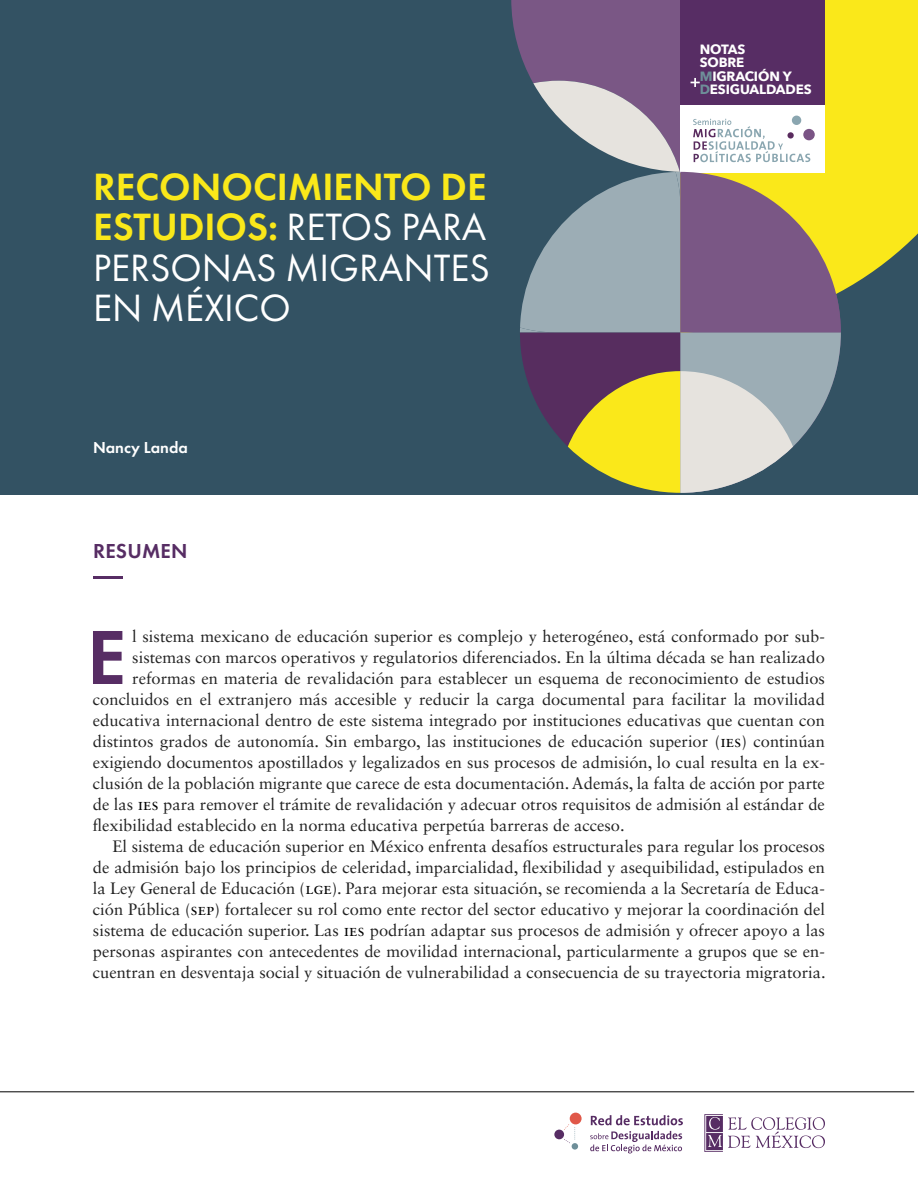
<style>
.page{position:relative;width:918px;height:1188px;background:#fff}
.page>*{position:absolute;margin:0;border:0;box-sizing:border-box;transform-origin:0 0}
.t1{font:600 79.5px "Futura PT";color:#572d64}
.t2{font:39.45px/40.5px "Futura PT";color:#fff;text-align:justify}
.t3{font:600 21px "Futura PT";letter-spacing:.01em;color:#572d64}
.t4{font:16.5px "Sabon LT Std";color:#222}
.t5{font:600 16.5px "Futura PT";color:#fff}
.t6{font:700 13.35px/13.4px "Avenir Next";letter-spacing:-.01em;color:#fff}
.s1{font-weight:600;color:#fae81a}
.s2{color:#6e8f99}
.s3{color:#000}
</style>
<div class="page">
<div style="left:0;top:0;width:918px;height:495px;background:#335263"></div>
<svg style="left:841px;top:0;width:77px;height:292px;background:#e7da20"></svg>
<svg style="left:704px;top:1114px;width:121px;height:38px"></svg>
<div style="left:554px;top:1130px;width:10px;height:9px;background:#572d64;border-radius:50%"></div>
<div style="left:572px;top:1143px;width:6px;height:7px;background:#6e8f99;border-radius:50%"></div>
<div style="left:570px;top:1113px;width:12px;height:11px;background:#e05849;border-radius:50%"></div>
<svg style="left:591px;top:1115px;width:92px;height:10px"></svg>
<svg style="left:590px;top:1131px;width:92px;height:22px"></svg>
<svg style="left:564px;top:1124px;width:12px;height:19px"></svg>
<hr style="left:0;top:1092px;width:914px;height:1px;background:#000">
<hr style="left:93px;top:576px;width:30px;height:3px;background:#572d64">
<svg style="left:511px;top:0;width:330px;height:493px"></svg>
<h2 class="t2" style="left:93px;top:166px;width:398px"><span class="s1">RECONOCIMIENTO DE ESTUDIOS:</span> RETOS PARA PERSONAS MIGRANTES EN MÉXICO</h2>
<p class="t5" style="left:93px;top:437px;width:96px">Nancy Landa</p>
<p class="t3" style="left:93px;top:538px;width:96px">RESUMEN</p>
<p class="t6" style="left:700px;top:42px;width:114px">NOTAS<br>SOBRE<br><span class="s2">M</span>IGRACIÓN Y<br><span class="s2">D</span>ESIGUALDADES</p>
<h1 class="t1" style="left:87px;top:608px;width:41px">E</h1>
<p class="t4" style="left:132px;top:626px;width:694px">l sistema mexicano de educación superior es complejo y heterogéneo, está conformado por sub-</p>
<p class="t4" style="left:132px;top:647px;width:694px">sistemas con marcos operativos y regulatorios diferenciados. En la última década se han realizado</p>
<p class="t4" style="left:132px;top:668px;width:694px">reformas en materia de revalidación para establecer un esquema de reconocimiento de estudios</p>
<p class="t4" style="left:93px;top:689px;width:734px">concluidos en el extranjero más accesible y reducir la carga documental para facilitar la movilidad</p>
<p class="t4" style="left:93px;top:710px;width:734px">educativa internacional dentro de este sistema integrado por instituciones educativas que cuentan con</p>
<p class="t4" style="left:93px;top:731px;width:734px">distintos grados de autonomía. Sin embargo, las instituciones de educación superior (<span class="s3">ies</span>) continúan</p>
<p class="t4" style="left:93px;top:752px;width:733px">exigiendo documentos apostillados y legalizados en sus procesos de admisión, lo cual resulta en la ex-</p>
<p class="t4" style="left:93px;top:773px;width:733px">clusión de la población migrante que carece de esta documentación. Además, la falta de acción por parte</p>
<p class="t4" style="left:93px;top:794px;width:733px">de las <span class="s3">ies</span> para remover el trámite de revalidación y adecuar otros requisitos de admisión al estándar de</p>
<p class="t4" style="left:93px;top:815px;width:533px">flexibilidad establecido en la norma educativa perpetúa barreras de acceso.</p>
<p class="t4" style="left:112px;top:836px;width:714px">El sistema de educación superior en México enfrenta desafíos estructurales para regular los procesos</p>
<p class="t4" style="left:93px;top:857px;width:734px">de admisión bajo los principios de celeridad, imparcialidad, flexibilidad y asequibilidad, estipulados en</p>
<p class="t4" style="left:93px;top:878px;width:733px">la Ley General de Educación (<span class="s3">lge</span>). Para mejorar esta situación, se recomienda a la Secretaría de Educa-</p>
<p class="t4" style="left:93px;top:899px;width:733px">ción Pública (<span class="s3">sep</span>) fortalecer su rol como ente rector del sector educativo y mejorar la coordinación del</p>
<p class="t4" style="left:93px;top:920px;width:734px">sistema de educación superior. Las <span class="s3">ies</span> podrían adaptar sus procesos de admisión y ofrecer apoyo a las</p>
<p class="t4" style="left:93px;top:941px;width:733px">personas aspirantes con antecedentes de movilidad internacional, particularmente a grupos que se en-</p>
<p class="t4" style="left:93px;top:962px;width:734px">cuentran en desventaja social y situación de vulnerabilidad a consecuencia de su trayectoria migratoria.</p>
</div>
